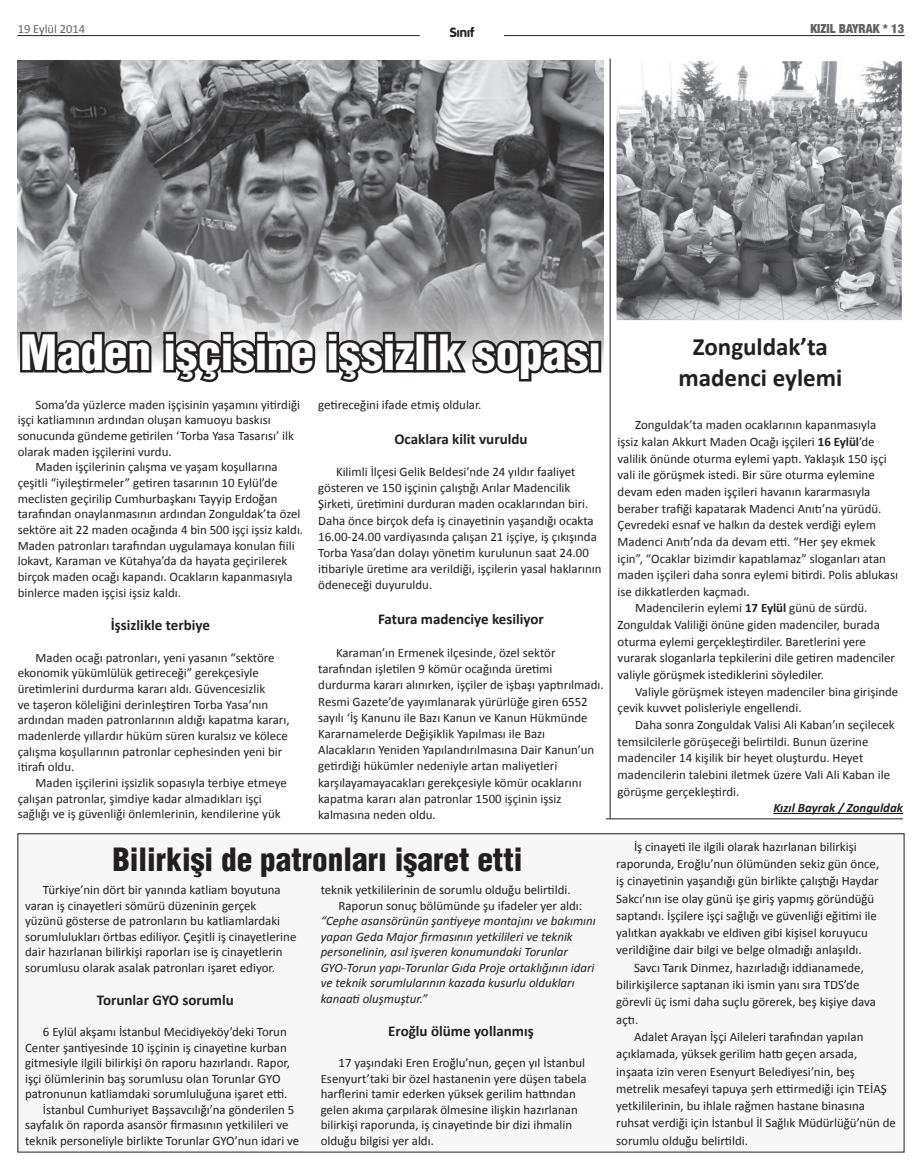
<style>
.page{position:relative;width:922px;height:1170px;background:#fff}
.page>*{position:absolute;margin:0;border:0;box-sizing:border-box;transform-origin:0 0}
.t1{font:900 condensed 47.5px "Helvetica";letter-spacing:-.005em;color:#fff}
.t2{font:900 condensed 31.25px "Helvetica";color:#231f20}
.t3{font:700 25px/31.2px "Calibri";color:#231f20;text-align:center}
.t4{font:700 15px "Calibri";color:#231f20}
.t5{font:700 13.12px "VAG Rounded";color:#231f20}
.t6{font:12.88px/16.2px "Calibri";color:#231f20}
.t7{font:italic 12.88px/15.5px "Calibri";color:#231f20}
.t8{font:italic 700 12.88px "Calibri";color:#231f20}
.t9{font:900 condensed 12.5px "Helvetica Neue";color:#636366}
.t10{font:12.5px "Calibri";color:#636366}
.s1{font-weight:700}
</style>
<div class="page">
<hr style="left:18px;top:35px;width:401px;height:1px;background:#231f20">
<hr style="left:504px;top:35px;width:399px;height:1px;background:#231f20">
<img style="left:18px;top:60px;width:585px;height:310px">
<svg style="left:18px;top:329px;width:136px;height:45px;background:#666364"></svg>
<svg style="left:161px;top:329px;width:156px;height:54px"></svg>
<svg style="left:324px;top:329px;width:94px;height:53px"></svg>
<div style="left:414px;top:332px;width:13px;height:40px;border:5px solid #231f20"></div>
<svg style="left:424px;top:329px;width:169px;height:53px"></svg>
<div style="left:588px;top:341px;width:13px;height:31px;border:5px solid #231f20"></div>
<img style="left:617px;top:62px;width:284px;height:257px">
<div style="left:614px;top:59px;width:290px;height:263px;border:2px solid #fff"></div>
<hr style="left:773px;top:812px;width:129px;height:2px;background:#231f20">
<hr style="left:609px;top:58px;width:1px;height:761px;background:#231f20">
<hr style="left:606px;top:818px;width:296px;height:1px;background:#231f20">
<div style="left:18px;top:833px;width:885px;height:318px;background:#f7f7f8"></div>
<p class="t10" style="left:18px;top:21px;width:69px">19 Eylül 2014</p>
<p class="t9" style="left:810px;top:19px;width:95px">KIZIL BAYRAK * 13</p>
<p class="t5" style="left:449px;top:25px;width:26px">Sınıf</p>
<h1 class="t1" style="left:20px;top:323px;width:582px">Maden işçisine işsizlik sopası</h1>
<h3 class="t3" style="left:678px;top:331px;width:165px">Zonguldak’ta madenci eylemi</h3>
<p class="t6" style="left:635px;top:417px;width:242px">Zonguldak’ta maden ocaklarının kapanmasıyla</p>
<p class="t6" style="left:617px;top:433px;width:258px">işsiz kalan Akkurt Maden Ocağı işçileri <span class="s1">16 Eylül</span>’de</p>
<p class="t6" style="left:617px;top:450px;width:270px">valilik önünde oturma eylemi yaptı. Yaklaşık 150 işçi</p>
<p class="t6" style="left:617px;top:467px;width:259px">vali ile görüşmek istedi. Bir süre oturma eylemine</p>
<p class="t6" style="left:617px;top:483px;width:254px">devam eden maden işçileri havanın kararmasıyla</p>
<p class="t6" style="left:617px;top:500px;width:265px">beraber trafiği kapatarak Madenci Anıtı’na yürüdü.</p>
<p class="t6" style="left:617px;top:517px;width:260px">Çevredeki esnaf ve halkın da destek verdiği eylem</p>
<p class="t6" style="left:617px;top:533px;width:259px">Madenci Anıtı’nda da devam etti. “Her şey ekmek</p>
<p class="t6" style="left:617px;top:550px;width:270px">için”, “Ocaklar bizimdir kapatılamaz” sloganları atan</p>
<p class="t6" style="left:617px;top:566px;width:282px">maden işçileri daha sonra eylemi bitirdi. Polis ablukası</p>
<p class="t6" style="left:617px;top:583px;width:134px">ise dikkatlerden kaçmadı.</p>
<p class="t6" style="left:635px;top:600px;width:234px">Madencilerin eylemi <span class="s1">17 Eylül</span> günü de sürdü.</p>
<p class="t6" style="left:617px;top:616px;width:264px">Zonguldak Valiliği önüne giden madenciler, burada</p>
<p class="t6" style="left:617px;top:633px;width:250px">oturma eylemi gerçekleştirdiler. Baretlerini yere</p>
<p class="t6" style="left:617px;top:650px;width:279px">vurarak sloganlarla tepkilerini dile getiren madenciler</p>
<p class="t6" style="left:617px;top:666px;width:208px">valiyle görüşmek istediklerini söylediler.</p>
<p class="t6" style="left:635px;top:683px;width:264px">Valiyle görüşmek isteyen madenciler bina girişinde</p>
<p class="t6" style="left:617px;top:700px;width:185px">çevik kuvvet polisleriyle engellendi.</p>
<p class="t6" style="left:635px;top:716px;width:261px">Daha sonra Zonguldak Valisi Ali Kaban’ın seçilecek</p>
<p class="t6" style="left:617px;top:733px;width:252px">temsilcilerle görüşeceği belirtildi. Bunun üzerine</p>
<p class="t6" style="left:617px;top:750px;width:247px">madenciler 14 kişilik bir heyet oluşturdu. Heyet</p>
<p class="t6" style="left:617px;top:766px;width:274px">madencilerin talebini iletmek üzere Vali Ali Kaban ile</p>
<p class="t6" style="left:617px;top:783px;width:123px">görüşme gerçekleştirdi.</p>
<p class="t8" style="left:773px;top:799px;width:131px">Kızıl Bayrak / Zonguldak</p>
<p class="t6" style="left:318px;top:396px;width:165px">getireceğini ifade etmiş oldular.</p>
<p class="t4" style="left:394px;top:429px;width:135px">Ocaklara kilit vuruldu</p>
<p class="t6" style="left:318px;top:463px;width:285px;text-indent:18px">Kilimli İlçesi Gelik Beldesi’nde 24 yıldır faaliyet gösteren ve 150 işçinin çalıştığı Arılar Madencilik Şirketi, üretimini durduran maden ocaklarından biri.<br>Daha önce birçok defa iş cinayetinin yaşandığı ocakta 16.00-24.00 vardiyasında çalışan 21 işçiye, iş çıkışında Torba Yasa’dan dolayı yönetim kurulunun saat 24.00 itibariyle üretime ara verildiği, işçilerin yasal haklarının ödeneceği duyuruldu.</p>
<p class="t4" style="left:378px;top:609px;width:167px">Fatura madenciye kesiliyor</p>
<p class="t6" style="left:318px;top:644px;width:287px;text-indent:18px">Karaman’ın Ermenek ilçesinde, özel sektör tarafından işletilen 9 kömür ocağında üretimi durdurma kararı alınırken, işçiler de işbaşı yaptırılmadı.<br>Resmi Gazete’de yayımlanarak yürürlüğe giren 6552 sayılı ‘İş Kanunu ile Bazı Kanun ve Kanun Hükmünde Kararnamelerde Değişiklik Yapılması ile Bazı Alacakların Yeniden Yapılandırılmasına Dair Kanun’un getirdiği hükümler nedeniyle artan maliyetleri karşılayamayacakları gerekçesiyle kömür ocaklarını kapatma kararı alan patronlar 1500 işçinin işsiz kalmasına neden oldu.</p>
<p class="t6" style="left:35px;top:396px;width:266px">Soma’da yüzlerce maden işçisinin yaşamını yitirdiği</p>
<p class="t6" style="left:18px;top:412px;width:254px">işçi katliamının ardından oluşan kamuoyu baskısı</p>
<p class="t6" style="left:18px;top:427px;width:278px">sonucunda gündeme getirilen ‘Torba Yasa Tasarısı’ ilk</p>
<p class="t6" style="left:18px;top:443px;width:155px">olarak maden işçilerini vurdu.</p>
<p class="t6" style="left:35px;top:459px;width:244px">Maden işçilerinin çalışma ve yaşam koşullarına</p>
<p class="t6" style="left:18px;top:474px;width:261px">çeşitli “iyileştirmeler” getiren tasarının 10 Eylül’de</p>
<p class="t6" style="left:18px;top:490px;width:261px">meclisten geçirilip Cumhurbaşkanı Tayyip Erdoğan</p>
<p class="t6" style="left:18px;top:506px;width:284px">tarafından onaylanmasının ardından Zonguldak’ta özel</p>
<p class="t6" style="left:18px;top:521px;width:287px">sektöre ait 22 maden ocağında 4 bin 500 işçi işsiz kaldı.</p>
<p class="t6" style="left:18px;top:537px;width:278px">Maden patronları tarafından uygulamaya konulan fiili</p>
<p class="t6" style="left:18px;top:552px;width:271px">lokavt, Karaman ve Kütahya’da da hayata geçirilerek</p>
<p class="t6" style="left:18px;top:568px;width:276px">birçok maden ocağı kapandı. Ocakların kapanmasıyla</p>
<p class="t6" style="left:18px;top:584px;width:165px">binlerce maden işçisi işsiz kaldı.</p>
<p class="t4" style="left:111px;top:615px;width:100px">İşsizlikle terbiye</p>
<p class="t6" style="left:18px;top:649px;width:273px;line-height:15.6px;text-indent:18px">Maden ocağı patronları, yeni yasanın “sektöre ekonomik yükümlülük getireceği” gerekçesiyle üretimlerini durdurma kararı aldı. Güvencesizlik<br>ve taşeron köleliğini derinleştiren Torba Yasa’nın ardından maden patronlarının aldığı kapatma kararı, madenlerde yıllardır hüküm süren kuralsız ve kölece çalışma koşullarının patronlar cephesinden yeni bir itirafı oldu.</p>
<p class="t6" style="left:18px;top:775px;width:271px;line-height:15.6px;text-indent:18px">Maden işçilerini işsizlik sopasıyla terbiye etmeye çalışan patronlar, şimdiye kadar almadıkları işçi sağlığı ve iş güvenliği önlemlerinin, kendilerine yük</p>
<h2 class="t2" style="left:112px;top:839px;width:411px">Bilirkişi de patronları işaret etti</h2>
<p class="t6" style="left:25px;top:882px;width:273px;line-height:15.5px;text-indent:18px">Türkiye’nin dört bir yanında katliam boyutuna varan iş cinayetleri sömürü düzeninin gerçek yüzünü gösterse de patronların bu katliamlardaki sorumlulukları örtbas ediliyor. Çeşitli iş cinayetlerine dair hazırlanan bilirkişi raporları ise iş cinayetlerin sorumlusu olarak asalak patronları işaret ediyor.</p>
<p class="t4" style="left:97px;top:990px;width:138px">Torunlar GYO sorumlu</p>
<p class="t6" style="left:43px;top:1023px;width:245px">6 Eylül akşamı İstanbul Mecidiyeköy’deki Torun</p>
<p class="t6" style="left:25px;top:1039px;width:263px">Center şantiyesinde 10 işçinin iş cinayetine kurban</p>
<p class="t6" style="left:25px;top:1054px;width:266px">gitmesiyle ilgili bilirkişi ön raporu hazırlandı. Rapor,</p>
<p class="t6" style="left:25px;top:1070px;width:257px">işçi ölümlerinin baş sorumlusu olan Torunlar GYO</p>
<p class="t6" style="left:25px;top:1085px;width:264px">patronunun katliamdaki sorumluluğuna işaret etti.</p>
<p class="t6" style="left:43px;top:1101px;width:253px">İstanbul Cumhuriyet Başsavcılığı’na gönderilen 5</p>
<p class="t6" style="left:25px;top:1116px;width:265px">sayfalık ön raporda asansör firmasının yetkilileri ve</p>
<p class="t6" style="left:25px;top:1132px;width:276px">teknik personeliyle birlikte Torunlar GYO’nun idari ve</p>
<p class="t6" style="left:338px;top:882px;width:245px;line-height:15.5px;text-indent:-18px">teknik yetkililerinin de sorumlu olduğu belirtildi.<br>Raporun sonuç bölümünde şu ifadeler yer aldı:</p>
<p class="t7" style="left:320px;top:912px;width:276px">“Cephe asansörünün şantiyeye montajını ve bakımını yapan Geda Major firmasının yetkilileri ve teknik personelinin, asıl işveren konumundaki Torunlar GYO-Torun yapı-Torunlar Gıda Proje ortaklığının idari ve teknik sorumlularının kazada kusurlu oldukları kanaati oluşmuştur.”</p>
<p class="t4" style="left:388px;top:1021px;width:147px">Eroğlu ölüme yollanmış</p>
<p class="t6" style="left:320px;top:1055px;width:267px;line-height:15.5px;text-indent:18px">17 yaşındaki Eren Eroğlu’nun, geçen yıl İstanbul Esenyurt’taki bir özel hastanenin yere düşen tabela harflerini tamir ederken yüksek gerilim hattından gelen akıma çarpılarak ölmesine ilişkin hazırlanan bilirkişi raporunda, iş cinayetinde bir dizi ihmalin olduğu bilgisi yer aldı.</p>
<p class="t6" style="left:616px;top:837px;width:264px;line-height:17.2px;text-indent:18px">İş cinayeti ile ilgili olarak hazırlanan bilirkişi raporunda, Eroğlu’nun ölümünden sekiz gün önce, iş cinayetinin yaşandığı gün birlikte çalıştığı Haydar Sakcı’nın ise olay günü işe giriş yapmış göründüğü saptandı. İşçilere işçi sağlığı ve güvenliği eğitimi ile yalıtkan ayakkabı ve eldiven gibi kişisel koruyucu verildiğine dair bilgi ve belge olmadığı anlaşıldı.</p>
<p class="t6" style="left:616px;top:958px;width:261px;line-height:17.2px;text-indent:18px">Savcı Tarık Dinmez, hazırladığı iddianamede, bilirkişilerce saptanan iki ismin yanı sıra TDS’de görevli üç ismi daha suçlu görerek, beş kişiye dava açtı.</p>
<p class="t6" style="left:616px;top:1027px;width:281px;line-height:17.2px;text-indent:18px">Adalet Arayan İşçi Aileleri tarafından yapılan açıklamada, yüksek gerilim hattı geçen arsada, inşaata izin veren Esenyurt Belediyesi’nin, beş metrelik mesafeyi tapuya şerh ettirmediği için TEİAŞ yetkililerinin, bu ihlale rağmen hastane binasına ruhsat verdiği için İstanbul İl Sağlık Müdürlüğü’nün de sorumlu olduğu belirtildi.</p>
</div>
